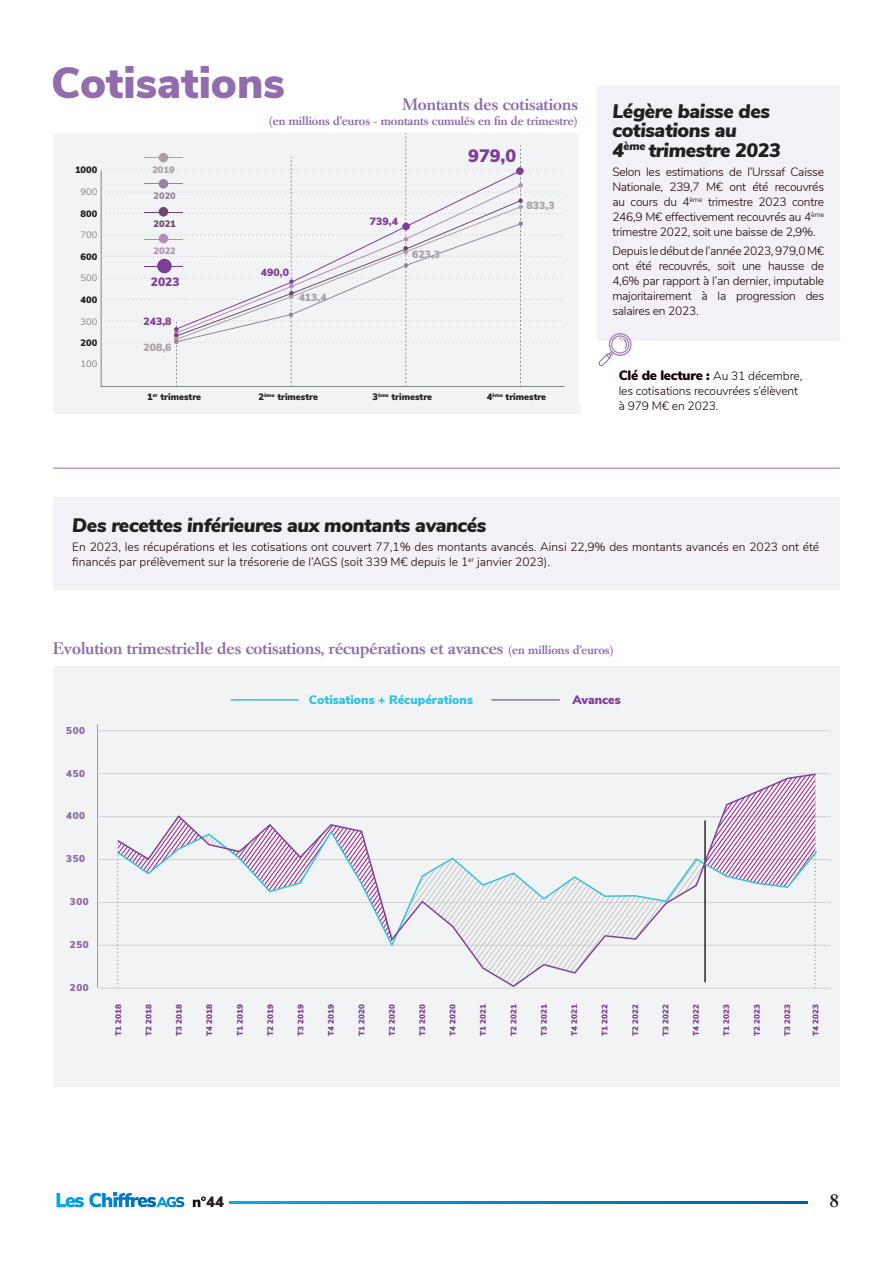
<style>
.page{position:relative;width:893px;height:1263px;background:#fff}
.page>*{position:absolute;margin:0;border:0;box-sizing:border-box;transform-origin:0 0}
.t1{font:900 43.5px "Nunito Sans";color:#936cae}
.t2{font:italic 900 19.5px/19.5px "Nunito Sans";letter-spacing:-.02em;color:#231f20}
.t3{font:900 18px "Nunito Sans";color:#7e3e98}
.t4{font:500 18px "Caslon Book BE";color:#231f20}
.t5{font:500 16.5px "Caslon Book BE";color:#936cae}
.t6{font:900 15px "Nunito Sans";color:#231f20}
.t7{font:900 13.5px "Nunito Sans";letter-spacing:-.02em;color:#1b0100}
.t8{font:900 12.3px "Nunito Sans";color:#30c1dd}
.t9{font:900 12.3px "Nunito Sans";color:#7e3e98}
.t10{font:300 12px/15px "Nunito";letter-spacing:-.005em;color:#1b0100;text-align:justify}
.t11{font:500 12px "Caslon Book BE";color:#946bad}
.t12{font:900 12px "Nunito Sans";color:#7e3e98}
.t13{font:900 10.5px "Nunito Sans";color:#aa9fa9}
.t14{font:900 10.5px "Nunito Sans";color:#7e3e98}
.t15{font:900 9.9px "Nunito Sans";letter-spacing:.05em;color:#8969a3}
.t16{font:900 9.3px "Nunito Sans";color:#231f20}
.t17{font:9.3px "Nunito Sans";color:#808285}
.t18{font:900 9.3px "Nunito Sans";color:#aa9fa9}
.t19{font:900 9.3px "Nunito Sans";color:#95839f}
.t20{font:900 9.3px "Nunito Sans";color:#6d4770}
.t21{font:900 9.3px "Nunito Sans";color:#b48cbf}
.t22{font:900 8.1px "Nunito Sans";color:#7e3e98}
.t23{font:900 5.4px "Nunito Sans";color:#231f20}
.s1{font-size:9.3px}
.s2{font-family:"Nunito";font-weight:300;font-size:12px}
.s3{font-size:12px;color:#946bad}
</style>
<div class="page">
<svg style="left:56px;top:1192px;width:128px;height:15px"></svg>
<svg style="left:229px;top:1201px;width:579px;height:2px"></svg>
<svg style="left:193px;top:1196px;width:13px;height:11px"></svg>
<div style="left:53px;top:133px;width:527px;height:281px;background:#f2f3f4"></div>
<svg style="left:101px;top:133px;width:460px;height:253px"></svg>
<div style="left:579px;top:123px;width:261px;height:281px;background:#fff"></div>
<div style="left:597px;top:85px;width:243px;height:256px;background:#f4f0f7"></div>
<div style="left:53px;top:498px;width:787px;height:92px;background:#f4f0f7"></div>
<svg style="left:598px;top:333px;width:33px;height:33px"></svg>
<hr style="left:53px;top:468px;width:787px;height:1px;background:#936cae">
<div style="left:55px;top:666px;width:785px;height:421px;background:#f2f3f4"></div>
<hr style="left:492px;top:699px;width:67px;height:2px;background:#8969a3">
<hr style="left:231px;top:699px;width:67px;height:2px;background:#30c1dd">
<hr style="left:99px;top:730px;width:732px;height:1px;background:#cfd1d0">
<hr style="left:99px;top:773px;width:732px;height:1px;background:#cfd1d0">
<hr style="left:99px;top:816px;width:732px;height:1px;background:#cfd1d0">
<hr style="left:99px;top:859px;width:732px;height:1px;background:#cfd1d0">
<hr style="left:99px;top:902px;width:732px;height:1px;background:#cfd1d0">
<hr style="left:99px;top:945px;width:732px;height:1px;background:#cfd1d0">
<hr style="left:99px;top:988px;width:732px;height:1px;background:#cfd1d0">
<hr style="left:97px;top:724px;width:1px;height:264px;background:#979a9b">
<svg style="left:116px;top:773px;width:701px;height:215px"></svg>
<p class="t1" style="left:51px;top:51px;width:235px">Cotisations</p>
<p class="t5" style="left:402px;top:95px;width:177px">Montants des cotisations</p>
<p class="t11" style="left:268px;top:114px;width:311px">(en millions d’euros - montants cumulés en fin de trimestre)</p>
<p class="t16" style="left:75px;top:163px;width:24px">1000</p>
<p class="t17" style="left:81px;top:185px;width:18px">900</p>
<p class="t16" style="left:81px;top:206px;width:18px">800</p>
<p class="t17" style="left:81px;top:228px;width:18px">700</p>
<p class="t16" style="left:81px;top:250px;width:18px">600</p>
<p class="t17" style="left:81px;top:271px;width:18px">500</p>
<p class="t16" style="left:81px;top:293px;width:18px">400</p>
<p class="t17" style="left:81px;top:315px;width:18px">300</p>
<p class="t16" style="left:81px;top:336px;width:18px">200</p>
<p class="t17" style="left:81px;top:357px;width:18px">100</p>
<p class="t18" style="left:152px;top:163px;width:24px">2019</p>
<p class="t19" style="left:154px;top:189px;width:24px">2020</p>
<p class="t20" style="left:154px;top:217px;width:24px">2021</p>
<p class="t21" style="left:154px;top:244px;width:24px">2022</p>
<p class="t12" style="left:151px;top:272px;width:30px">2023</p>
<p class="t14" style="left:143px;top:314px;width:30px">243,8</p>
<p class="t13" style="left:144px;top:339px;width:30px">208,6</p>
<p class="t14" style="left:261px;top:265px;width:30px">490,0</p>
<p class="t13" style="left:299px;top:290px;width:30px">413,4</p>
<p class="t14" style="left:370px;top:214px;width:30px">739,4</p>
<p class="t13" style="left:412px;top:247px;width:30px">623,3</p>
<p class="t3" style="left:468px;top:142px;width:50px">979,0</p>
<p class="t13" style="left:527px;top:198px;width:30px">833,3</p>
<p class="t16" style="left:258px;top:390px;width:61px">2<sup>ème</sup> trimestre</p>
<p class="t16" style="left:373px;top:390px;width:61px">3<sup>ème</sup> trimestre</p>
<p class="t23" style="left:487px;top:391px;width:18px"><span class="s1">4</span>ème</p>
<p class="t16" style="left:147px;top:390px;width:56px">1<sup>er</sup> trimestre</p>
<p class="t16" style="left:506px;top:390px;width:42px">trimestre</p>
<p class="t2" style="left:612px;top:100px;width:170px">Légère baisse des cotisations au<br>4<sup>ème</sup> trimestre 2023</p>
<p class="t10" style="left:612px;top:163px;width:213px">Selon les estimations de l’Urssaf Caisse Nationale, 239,7 M€ ont été recouvrés au cours du 4<sup>ème</sup> trimestre 2023 contre 246,9 M€ effectivement recouvrés au 4<sup>ème </sup>trimestre 2022, soit une baisse de 2,9%.</p>
<p class="t10" style="left:612px;top:243px;width:213px">Depuis le début de l’année 2023, 979,0 M€ ont été recouvrés, soit une hausse de 4,6% par rapport à l’an dernier, imputable majoritairement à la progression des salaires en 2023.</p>
<p class="t7" style="left:619px;top:365px;width:185px">Clé de lecture : <span class="s2">Au 31 décembre,</span></p>
<p class="t10" style="left:619px;top:382px;width:181px">les cotisations recouvrées s’élèvent à 979 M€ en 2023.</p>
<p class="t2" style="left:72px;top:514px;width:416px">Des recettes inférieures aux montants avancés</p>
<p class="t10" style="left:72px;top:539px;width:748px">En 2023, les récupérations et les cotisations ont couvert 77,1% des montants avancés. Ainsi 22,9% des montants avancés en 2023 ont été financés par prélèvement sur la trésorerie de l’AGS (soit 339 M€ depuis le 1<sup>er</sup> janvier 2023).</p>
<p class="t5" style="left:53px;top:639px;width:562px">Evolution trimestrielle des cotisations, récupérations et avances <span class="s3">(en millions d’euros)</span></p>
<p class="t15" style="left:66px;top:723px;width:20px">500</p>
<p class="t15" style="left:66px;top:766px;width:20px">450</p>
<p class="t15" style="left:66px;top:809px;width:20px">400</p>
<p class="t15" style="left:66px;top:851px;width:20px">350</p>
<p class="t15" style="left:70px;top:894px;width:20px">300</p>
<p class="t15" style="left:70px;top:937px;width:20px">250</p>
<p class="t15" style="left:70px;top:980px;width:20px">200</p>
<p class="t8" style="left:309px;top:690px;width:166px">Cotisations + Récupérations</p>
<p class="t9" style="left:572px;top:690px;width:50px">Avances</p>
<p class="t22" style="left:112px;top:1036px;width:33px;rotate:-90deg">T1 2018</p>
<p class="t22" style="left:143px;top:1036px;width:33px;rotate:-90deg">T2 2018</p>
<p class="t22" style="left:173px;top:1036px;width:33px;rotate:-90deg">T3 2018</p>
<p class="t22" style="left:203px;top:1036px;width:33px;rotate:-90deg">T4 2018</p>
<p class="t22" style="left:234px;top:1036px;width:33px;rotate:-90deg">T1 2019</p>
<p class="t22" style="left:264px;top:1036px;width:33px;rotate:-90deg">T2 2019</p>
<p class="t22" style="left:295px;top:1036px;width:33px;rotate:-90deg">T3 2019</p>
<p class="t22" style="left:325px;top:1036px;width:33px;rotate:-90deg">T4 2019</p>
<p class="t22" style="left:356px;top:1036px;width:33px;rotate:-90deg">T1 2020</p>
<p class="t22" style="left:386px;top:1036px;width:33px;rotate:-90deg">T2 2020</p>
<p class="t22" style="left:416px;top:1036px;width:33px;rotate:-90deg">T3 2020</p>
<p class="t22" style="left:447px;top:1036px;width:33px;rotate:-90deg">T4 2020</p>
<p class="t22" style="left:477px;top:1036px;width:33px;rotate:-90deg">T1 2021</p>
<p class="t22" style="left:508px;top:1036px;width:33px;rotate:-90deg">T2 2021</p>
<p class="t22" style="left:538px;top:1036px;width:33px;rotate:-90deg">T3 2021</p>
<p class="t22" style="left:568px;top:1036px;width:33px;rotate:-90deg">T4 2021</p>
<p class="t22" style="left:599px;top:1036px;width:33px;rotate:-90deg">T1 2022</p>
<p class="t22" style="left:629px;top:1036px;width:33px;rotate:-90deg">T2 2022</p>
<p class="t22" style="left:660px;top:1036px;width:33px;rotate:-90deg">T3 2022</p>
<p class="t22" style="left:690px;top:1036px;width:33px;rotate:-90deg">T4 2022</p>
<p class="t22" style="left:720px;top:1036px;width:33px;rotate:-90deg">T1 2023</p>
<p class="t22" style="left:751px;top:1036px;width:33px;rotate:-90deg">T2 2023</p>
<p class="t22" style="left:781px;top:1036px;width:33px;rotate:-90deg">T3 2023</p>
<p class="t22" style="left:810px;top:1036px;width:33px;rotate:-90deg">T4 2023</p>
<p class="t6" style="left:206px;top:1191px;width:19px">44</p>
<h3 class="t4" style="left:830px;top:1191px;width:10px">8</h3>
</div>
